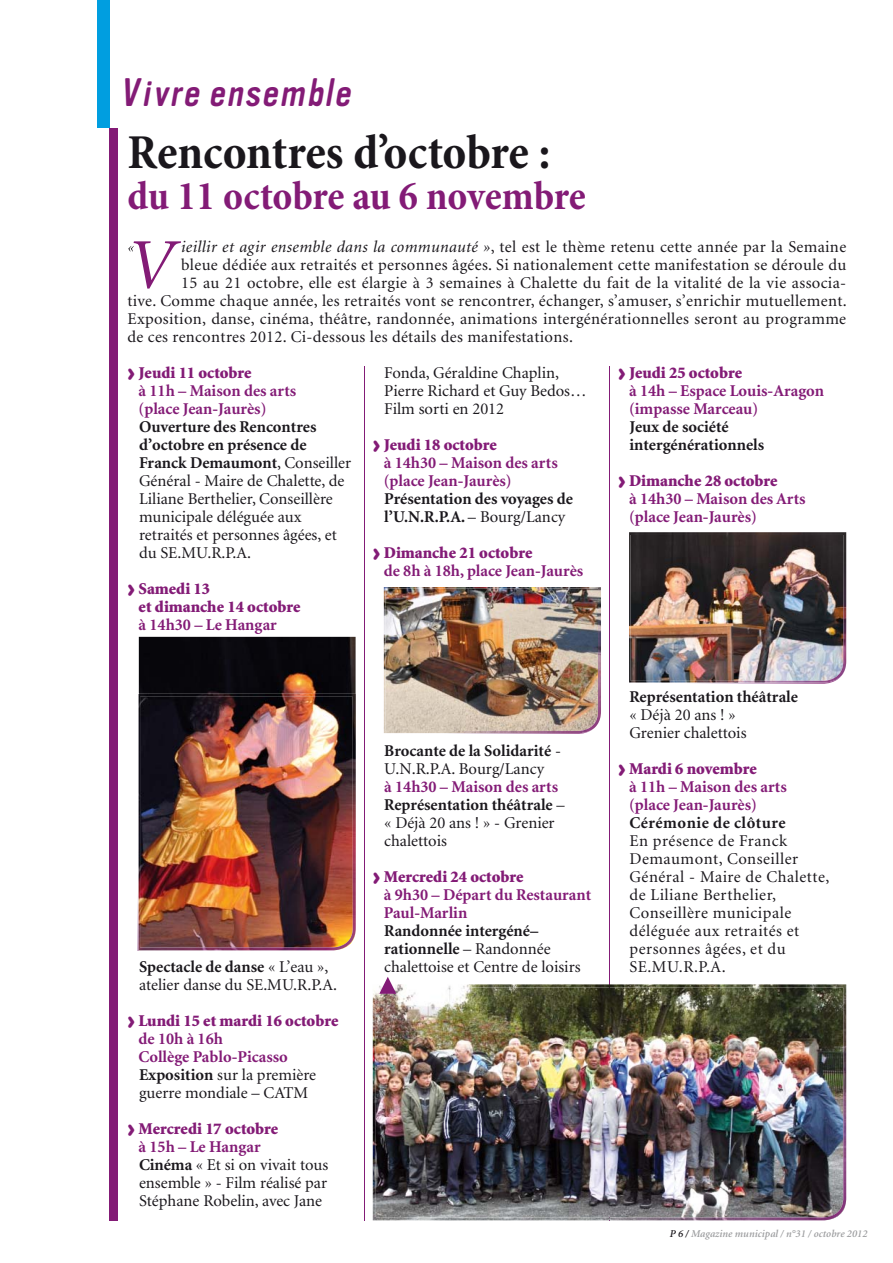
<style>
.page{position:relative;width:893px;height:1263px;background:#fff}
.page>*{position:absolute;margin:0;border:0;box-sizing:border-box;transform-origin:0 0}
.t1{font:italic 71.85px "Minion";color:#831b76}
.t2{font:700 condensed 49.2px "Minion Pro";letter-spacing:-.005em;color:#1a171c}
.t3{font:700 condensed 40.95px "Minion Pro";letter-spacing:-.01em;color:#831b76}
.t4{font:italic 39px "Vinyl";color:#831b76}
.t5{font:16.5px/18px "Minion";color:#1a171c}
.t6{font:16.5px/18px "Minion";letter-spacing:.02em;color:#1a171c}
.t7{font:700 16.5px/18px "Minion";color:#831b76}
.t8{font:700 16.5px/18px "Minion";color:#1a171c}
.t9{font:900 16.5px/18px "Minion";color:#831b76}
.t10{font:700 16.5px "Minion";letter-spacing:.03em;color:#1a171c}
.t11{font:italic 600 10.5px "Minion";letter-spacing:.005em;color:#9c9d9f}
.s1{font-style:italic}
.s2{font-family:"Volkswagen";font-size:25.5px}
.s3{font-weight:900}
.s4{font-weight:700}
.s5{font-family:"Volkswagen";font-weight:700;font-size:25.5px}
.s6{font-weight:400}
.s7{font-family:"Volkswagen";font-weight:700;font-size:25.5px;color:#831b76}
.s8{font-weight:900;color:#831b76}
.s9{font-weight:700;color:#831b76}
.s10{color:#1a171c}
</style>
<div class="page">
<div style="left:109px;top:128px;width:9px;height:1092px;background:#831b76"></div>
<div style="left:97px;top:0;width:12px;height:128px;background:#009ee0"></div>
<svg style="left:128px;top:246px;width:6px;height:6px"></svg>
<img style="left:139px;top:637px;width:217px;height:57px">
<svg style="left:137px;top:694px;width:2px;height:256px"></svg>
<img style="left:139px;top:694px;width:217px;height:256px">
<img style="left:384px;top:587px;width:217px;height:146px">
<hr style="left:364px;top:366px;width:1px;height:854px;background:#831b76">
<hr style="left:609px;top:366px;width:1px;height:854px;background:#831b76">
<img style="left:629px;top:532px;width:217px;height:151px">
<img style="left:373px;top:984px;width:473px;height:236px">
<svg style="left:379px;top:977px;width:17px;height:17px"></svg>
<h3 class="t4" style="left:118px;top:79px;width:241px">Vivre ensemble</h3>
<h2 class="t2" style="left:128px;top:133px;width:425px">Rencontres d’octobre :</h2>
<h3 class="t3" style="left:128px;top:179px;width:460px">du 11 octobre au 6 novembre</h3>
<h1 class="t1" style="left:128px;top:237px;width:49px">V</h1>
<p class="t6" style="left:181px;top:239px;width:667px"><span class="s1">ieillir et agir ensemble dans la communauté »</span>, tel est le thème retenu cette année par la Semaine</p>
<p class="t6" style="left:181px;top:257px;width:667px">bleue dédiée aux retraités et personnes âgées. Si nationalement cette manifestation se déroule du</p>
<p class="t6" style="left:181px;top:275px;width:667px">15 au 21 octobre, elle est élargie à 3 semaines à Chalette du fait de la vitalité de la vie associa-</p>
<p class="t6" style="left:128px;top:293px;width:721px">tive. Comme chaque année, les retraités vont se rencontrer, échanger, s’amuser, s’enrichir mutuellement.</p>
<p class="t6" style="left:128px;top:311px;width:720px">Exposition, danse, cinéma, théâtre, randonnée, animations intergénérationnelles seront au programme</p>
<p class="t6" style="left:128px;top:329px;width:447px">de ces rencontres 2012. Ci-dessous les détails des manifestations.</p>
<p class="t7" style="left:139px;top:365px;width:159px;text-indent:-11px"><span class="s2">&gt;</span> <span class="s3">Jeudi 11 octobre<br></span>à 11h – Maison des arts (place Jean-Jaurès)</p>
<p class="t5" style="left:139px;top:419px;width:214px"><span class="s4">Ouverture des Rencontres d’octobre en présence de<br>Franck Demaumont</span>, Conseiller<br>Général - Maire de Chalette, de<br>Liliane Berthelier, Conseillère municipale déléguée aux retraités et personnes âgées, et du SE.MU.R.P.A.</p>
<p class="t9" style="left:139px;top:581px;width:163px;text-indent:-11px"><span class="s5">&gt;</span> Samedi 13<br>et dimanche 14 octobre</p>
<p class="t7" style="left:139px;top:617px;width:140px">à 14h30 – Le Hangar</p>
<p class="t5" style="left:384px;top:365px;width:204px">Fonda, Géraldine Chaplin,<br>Pierre Richard et Guy Bedos…<br>Film sorti en 2012</p>
<p class="t7" style="left:384px;top:437px;width:175px;text-indent:-11px"><span class="s2">&gt;</span> <span class="s3">Jeudi 18 octobre<br></span>à 14h30 – Maison des arts (place Jean-Jaurès)</p>
<p class="t8" style="left:384px;top:491px;width:190px">Présentation des voyages de l’U.N.R.P.A. <span class="s6">– Bourg/Lancy</span></p>
<p class="t7" style="left:384px;top:545px;width:201px;text-indent:-11px"><span class="s2">&gt;</span> <span class="s3">Dimanche 21 octobre<br></span>de 8h à 18h, place Jean-Jaurès</p>
<p class="t7" style="left:629px;top:365px;width:197px;text-indent:-11px"><span class="s2">&gt;</span> <span class="s3">Jeudi 25 octobre<br></span>à 14h – Espace Louis-Aragon (impasse Marceau)</p>
<p class="t8" style="left:629px;top:419px;width:136px">Jeux de société intergénérationnels</p>
<p class="t7" style="left:629px;top:473px;width:178px;text-indent:-11px"><span class="s2">&gt;</span> <span class="s3">Dimanche 28 octobre<br></span>à 14h30 – Maison des Arts (place Jean-Jaurès)</p>
<p class="t5" style="left:139px;top:959px;width:200px"><span class="s4">Spectacle de danse</span> « L’eau », atelier danse du SE.MU.R.P.A.</p>
<p class="t5" style="left:139px;top:1013px;width:201px;text-indent:-11px"><span class="s7">&gt;</span> <span class="s8">Lundi 15 et mardi 16 octobre </span><span class="s9">de 10h à 16h<br>Collège Pablo-Picasso<br></span><span class="s4">Exposition</span> sur la première guerre mondiale – CATM</p>
<p class="t5" style="left:139px;top:1121px;width:191px;text-indent:-11px"><span class="s7">&gt;</span> <span class="s8">Mercredi 17 octobre<br></span><span class="s9">à 15h – Le Hangar<br></span><span class="s4">Cinéma</span> « Et si on vivait tous ensemble » - Film réalisé par<br>Stéphane Robelin, avec Jane</p>
<p class="t8" style="left:384px;top:743px;width:178px">Brocante de la Solidarité <span class="s6">-<br>U.N.R.P.A. Bourg/Lancy</span></p>
<p class="t5" style="left:384px;top:779px;width:182px"><span class="s9">à 14h30 – Maison des arts<br></span><span class="s4">Représentation théâtrale</span> – « Déjà 20 ans ! » - Grenier chalettois</p>
<p class="t7" style="left:384px;top:869px;width:209px;text-indent:-11px"><span class="s2">&gt;</span> <span class="s3">Mercredi 24 octobre<br></span>à 9h30 – Départ du Restaurant<br>Paul-Marlin</p>
<p class="t5" style="left:384px;top:923px;width:198px"><span class="s4">Randonnée intergéné– rationnelle</span> – Randonnée chalettoise et Centre de loisirs</p>
<p class="t8" style="left:629px;top:689px;width:170px">Représentation théâtrale</p>
<p class="t5" style="left:629px;top:707px;width:118px">« Déjà 20 ans ! »<br>Grenier chalettois</p>
<p class="t7" style="left:629px;top:761px;width:159px;text-indent:-11px"><span class="s2">&gt;</span> <span class="s3">Mardi 6 novembre<br></span>à 11h – Maison des arts (place Jean-Jaurès)</p>
<p class="t10" style="left:629px;top:816px;width:158px">Cérémonie de clôture</p>
<p class="t6" style="left:629px;top:833px;width:201px">En présence de Franck<br>Demaumont, Conseiller<br>Général - Maire de Chalette, de Liliane Berthelier,<br>Conseillère municipale déléguée aux retraités et personnes âgées, et du<br>SE.MU.R.P.A.</p>
<p class="t11" style="left:670px;top:1229px;width:199px"><span class="s10">P 6 /</span> Magazine municipal / n°31 / octobre 2012</p>
</div>
